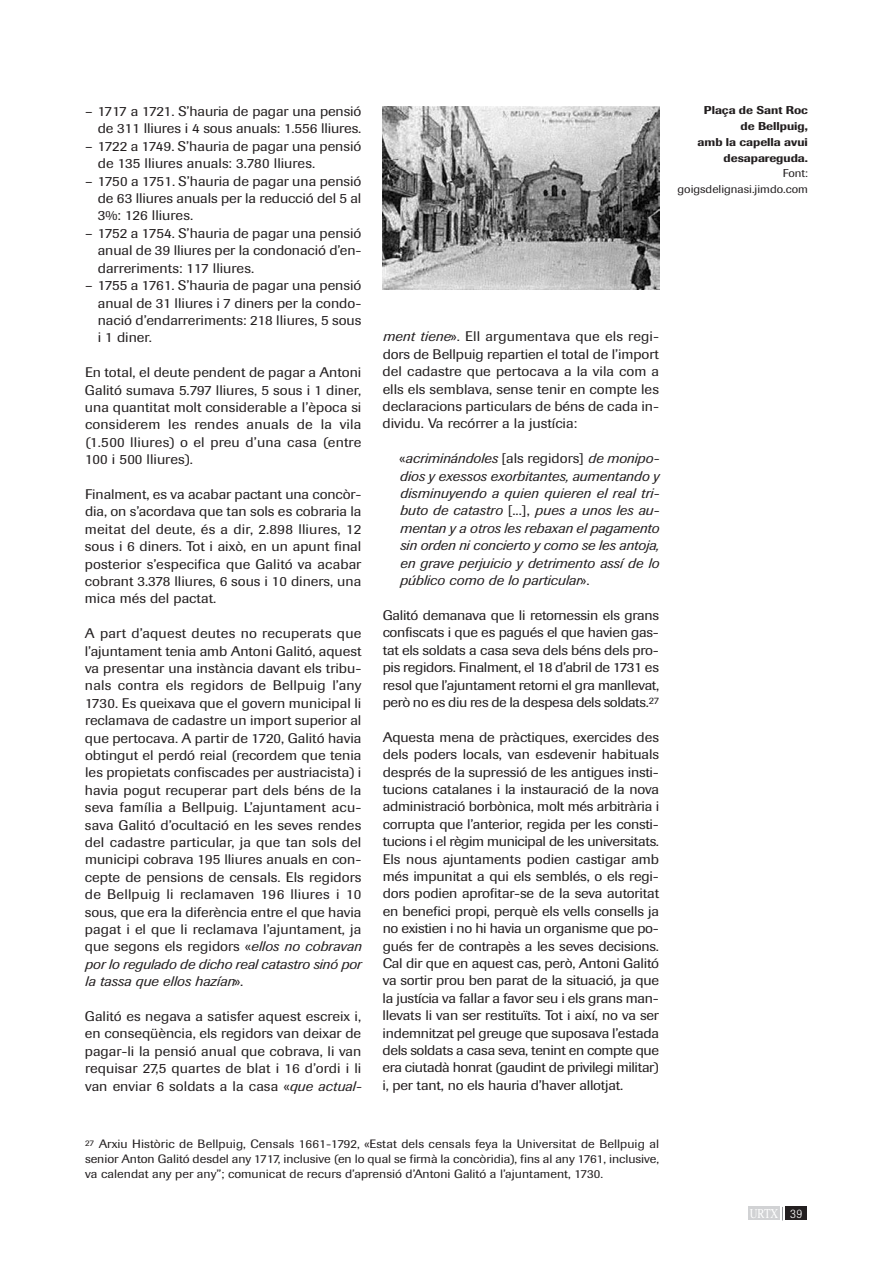
<style>
.page{position:relative;width:893px;height:1263px;background:#fff}
.page>*{position:absolute;margin:0;border:0;box-sizing:border-box;transform-origin:0 0}
.t1{font:13.8px/17.4px "Imago";color:#231f20;text-align:justify;scale:1.1 1}
.t2{font:italic 13.8px/17.4px "Imago";color:#231f20;scale:1.1 1}
.t3{font:13.5px "Times";color:#fff;scale:.8 1}
.t4{font:12px/15px "Imago";color:#231f20;text-align:justify;scale:1.1 1}
.t5{font:500 11.25px/15.8px "Imago";color:#231f20;text-align:right;scale:1.1 1}
.t6{font:11.25px/15.8px "Imago";color:#231f20;text-align:right;scale:1.1 1}
.s1{font-style:italic}
.s2{font-style:normal}
.s3{font-family:"Imago";font-weight:300;font-size:12.75px}
</style>
<div class="page">
<div style="left:785px;top:1206px;width:22px;height:14px;background:#231f20"></div>
<svg style="left:782px;top:1207px;width:1px;height:13px"></svg>
<div style="left:748px;top:1207px;width:31px;height:13px;background:#d1d2d4"></div>
<img style="left:383px;top:106px;width:276px;height:183px">
<p class="t1" style="left:85px;top:104px;width:253px;text-align:right">– 1717 a 1721. S’hauria de pagar una pensió de 311 lliures i 4 sous anuals: 1.556 lliures.</p>
<p class="t1" style="left:98px;top:138px;width:241px;text-indent:-13px">– 1722 a 1749. S’hauria de pagar una pensió de 135 lliures anuals: 3.780 lliures.</p>
<p class="t1" style="left:98px;top:173px;width:241px;text-indent:-13px">– 1750 a 1751. S’hauria de pagar una pensió de 63 lliures anuals per la reducció del 5 al 3%: 126 lliures.</p>
<p class="t1" style="left:98px;top:225px;width:241px;text-indent:-13px">– 1752 a 1754. S’hauria de pagar una pensió anual de 39 lliures per la condonació d’en&shy;darreriments: 117 lliures.</p>
<p class="t1" style="left:98px;top:278px;width:241px;text-indent:-13px">– 1755 a 1761. S’hauria de pagar una pensió anual de 31 lliures i 7 diners per la condo&shy;nació d’endarreriments: 218 lliures, 5 sous i 1 diner.</p>
<p class="t1" style="left:85px;top:365px;width:253px">En total, el deute pendent de pagar a Antoni Galitó sumava 5.797 lliures, 5 sous i 1 diner, una quantitat molt considerable a l’època si considerem les rendes anuals de la vila (1.500 lliures) o el preu d’una casa (entre 100 i 500 lliures).</p>
<p class="t1" style="left:85px;top:486px;width:253px">Finalment, es va acabar pactant una concòr&shy;dia, on s’acordava que tan sols es cobraria la meitat del deute, és a dir, 2.898 lliures, 12 sous i 6 diners. Tot i això, en un apunt final posterior s’especifica que Galitó va acabar cobrant 3.378 lliures, 6 sous i 10 diners, una mica més del pactat.</p>
<p class="t1" style="left:85px;top:626px;width:253px">A part d’aquest deutes no recuperats que l’ajuntament tenia amb Antoni Galitó, aquest va presentar una instància davant els tribu&shy;nals contra els regidors de Bellpuig l’any 1730. Es queixava que el govern municipal li reclamava de cadastre un import superior al que pertocava. A partir de 1720, Galitó havia obtingut el perdó reial (recordem que tenia les propietats confiscades per austriacista) i havia pogut recuperar part dels béns de la seva família a Bellpuig. L’ajuntament acu&shy;sava Galitó d’ocultació en les seves rendes del cadastre particular, ja que tan sols del municipi cobrava 195 lliures anuals en con&shy;cepte de pensions de censals. Els regidors de Bellpuig li reclamaven 196 lliures i 10 sous, que era la diferència entre el que havia pagat i el que li reclamava l’ajuntament, ja que segons els regidors «<span class="s1">ellos no cobravan por lo regulado de dicho real catastro sinó por la tassa que ellos hazían</span>».</p>
<p class="t1" style="left:85px;top:1008px;width:253px">Galitó es negava a satisfer aquest escreix i, en conseqüència, els regidors van deixar de pagar-li la pensió anual que cobrava, li van requisar 27,5 quartes de blat i 16 d’ordi i li van enviar 6 soldats a la casa «<span class="s1">que actual-</span></p>
<p class="t5" style="left:698px;top:104px;width:102px">Plaça de Sant Roc de Bellpuig,<br>amb la capella avui desapareguda.</p>
<p class="t6" style="left:678px;top:166px;width:120px">Font: goigsdelignasi.jimdo.com</p>
<p class="t1" style="left:383px;top:329px;width:253px"><span class="s1">ment tiene</span>». Ell argumentava que els regi&shy;dors de Bellpuig repartien el total de l’import del cadastre que pertocava a la vila com a ells els semblava, sense tenir en compte les declaracions particulars de béns de cada in&shy;dividu. Va recórrer a la justícia:</p>
<p class="t2" style="left:400px;top:451px;width:237px"><span class="s2">«</span>acriminándoles <span class="s2">[als regidors]</span> de monipo&shy;dios y exessos exorbitantes, aumentando y disminuyendo a quien quieren el real tri&shy;buto de catastro <span class="s2">[...],</span> pues a unos les au&shy;mentan y a otros les rebaxan el pagamento sin orden ni concierto y como se les antoja, en grave perjuicio y detrimento assí de lo público como de lo particular<span class="s2">».</span></p>
<p class="t1" style="left:383px;top:607px;width:253px">Galitó demanava que li retornessin els grans confiscats i que es pagués el que havien gas&shy;tat els soldats a casa seva dels béns dels pro&shy;pis regidors. Finalment, el 18 d’abril de 1731 es resol que l’ajuntament retorni el gra manllevat, però no es diu res de la despesa dels soldats.<sup>27</sup></p>
<p class="t1" style="left:383px;top:729px;width:253px">Aquesta mena de pràctiques, exercides des dels poders locals, van esdevenir habituals després de la supressió de les antigues insti&shy;tucions catalanes i la instauració de la nova administració borbònica, molt més arbitrària i corrupta que l’anterior, regida per les consti&shy;tucions i el règim municipal de les universitats.<br>Els nous ajuntaments podien castigar amb més impunitat a qui els semblés, o els regi&shy;dors podien aprofitar-se de la seva autoritat en benefici propi, perquè els vells consells ja no existien i no hi havia un organisme que po&shy;gués fer de contrapès a les seves decisions.<br>Cal dir que en aquest cas, però, Antoni Galitó va sortir prou ben parat de la situació, ja que la justícia va fallar a favor seu i els grans man&shy;llevats li van ser restituïts. Tot i així, no va ser indemnitzat pel greuge que suposava l’estada dels soldats a casa seva, tenint en compte que era ciutadà honrat (gaudint de privilegi militar) i, per tant, no els hauria d’haver allotjat.</p>
<p class="t4" style="left:85px;top:1137px;width:523px"><sup>27</sup> Arxiu Històric de Bellpuig, Censals 1661-1792, «Estat dels censals feya la Universitat de Bellpuig al senior Anton Galitó desdel any 1717, inclusive (en lo qual se firmà la concòridia), fins al any 1761, inclusive, va calendat any per any”; comunicat de recurs d’aprensió d’Antoni Galitó a l’ajuntament, 1730.</p>
<p class="t3" style="left:750px;top:1208px;width:67px">URTX <span class="s3">39</span></p>
</div>
